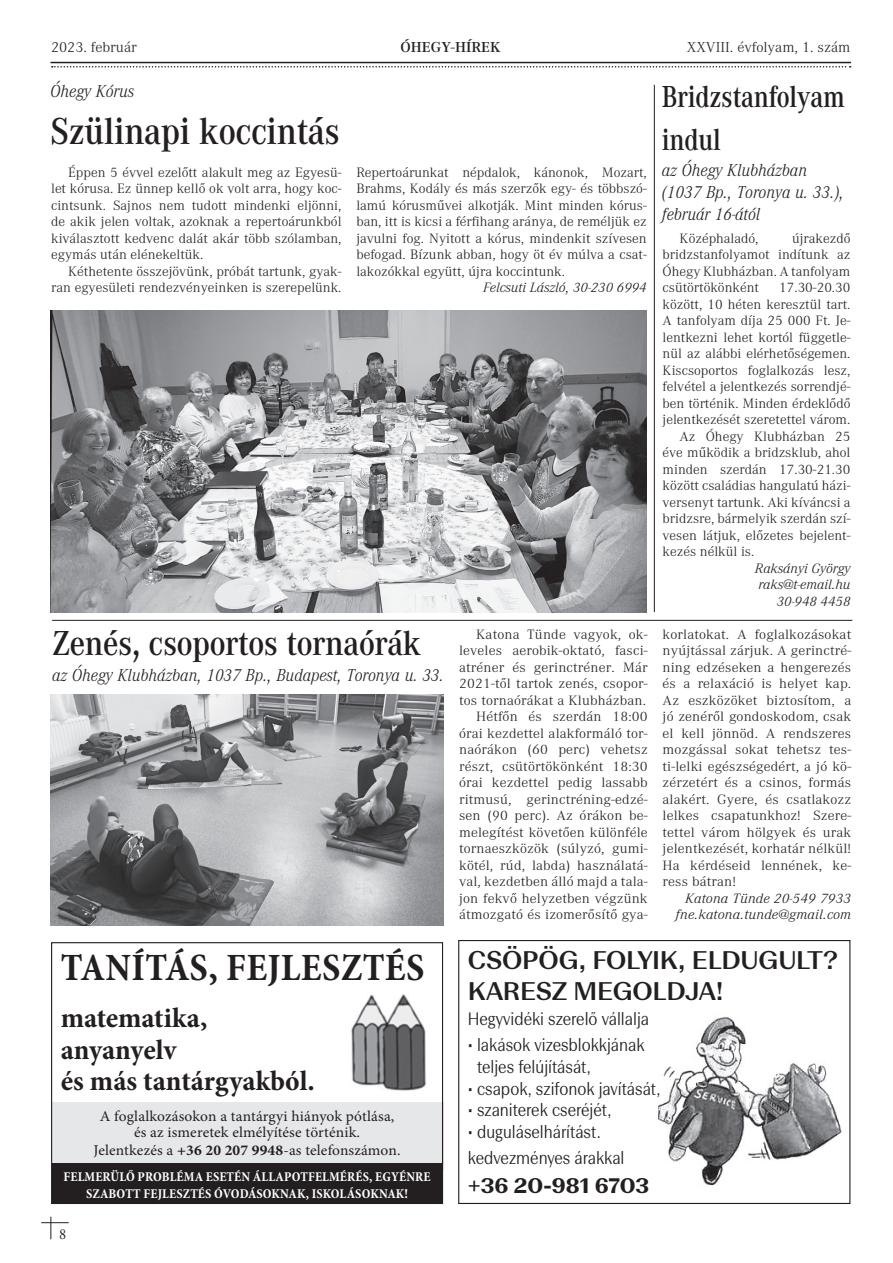
<style>
.page{position:relative;width:893px;height:1263px;background:#fff}
.page>*{position:absolute;margin:0;border:0;box-sizing:border-box;transform-origin:0 0}
.t1{font:700 39px "Corporate Gs";letter-spacing:-.01em;color:#231f20;scale:.9 1}
.t2{font:700 condensed 39px "Minion Pro";letter-spacing:.01em;color:#231f20}
.t3{font:700 36px "Corporate Gs";letter-spacing:-.01em;color:#231f20;scale:.9 1}
.t4{font:700 31.5px/43.2px "Corporate Gs";letter-spacing:-.01em;color:#231f20;scale:.84 1}
.t5{font:700 condensed 28.5px/31.2px "Minion Pro";letter-spacing:-.005em;color:#231f20;scale:1.05 1}
.t6{font:500 25.5px/30.6px "Beausite Fit";letter-spacing:-.01em;color:#231f20}
.t7{font:700 21px "Beausite Fit";color:#231f20}
.t8{font:300 18px/21.6px "Beausite Fit";color:#231f20;scale:.85 1}
.t9{font:italic 18px/21.6px "Corporate Light Gs";color:#231f20;scale:.95 1}
.t10{font:15px/16.5px "Minion Pro";letter-spacing:.005em;color:#231f20;text-align:center}
.t11{font:15px "Corporate Light Gs Plain";color:#231f20;scale:1.05 1}
.t12{font:700 15px "Corporate Light Gs";color:#231f20;scale:1.05 1}
.t13{font:15px "Adobe Garamond Pro";color:#231f20;scale:.95 1}
.t14{font:14.1px/16.5px "Corporate Light Gs Plain";color:#231f20;text-align:justify;scale:1.05 1}
.t15{font:14.1px/16.5px "Corporate Light Gs Plain";color:#231f20;text-align:right;scale:1.08 1}
.t16{font:italic 14.1px/16.5px "Corporate Light Gs";color:#231f20;text-align:right;scale:1.05 1}
.t17{font:italic 14.1px/16.5px "Corporate Light Gs";color:#231f20;text-align:right;scale:1.08 1}
.t18{font:700 condensed 13.5px/16.2px "Minion Pro";letter-spacing:.01em;color:#fff;text-align:center}
.s1{font-weight:700}
</style>
<div class="page">
<svg style="left:52px;top:66px;width:799px;height:2px"></svg>
<hr style="left:51px;top:62px;width:799px;height:1px;background:#231f20">
<svg style="left:42px;top:1217px;width:26px;height:22px"></svg>
<img style="left:659px;top:1017px;width:183px;height:169px">
<div style="left:458px;top:940px;width:392px;height:264px;border:1px solid #231f20"></div>
<img style="left:50px;top:310px;width:597px;height:302px">
<img style="left:50px;top:695px;width:393px;height:231px">
<hr style="left:52px;top:620px;width:800px;height:1px;background:#231f20">
<hr style="left:654px;top:85px;width:1px;height:527px;background:#231f20">
<div style="left:52px;top:1102px;width:391px;height:68px;background:#e6e7e9"></div>
<div style="left:52px;top:1163px;width:390px;height:41px;background:#231f20"></div>
<div style="left:51px;top:942px;width:392px;height:262px;border:1px solid #231f20"></div>
<img style="left:351px;top:994px;width:76px;height:97px">
<p class="t11" style="left:51px;top:39px;width:83px">2023. február</p>
<p class="t12" style="left:401px;top:39px;width:97px">ÓHEGY-HÍREK</p>
<p class="t11" style="left:687px;top:39px;width:157px">XXVIII. évfolyam, 1. szám</p>
<p class="t9" style="left:50px;top:81px;width:90px">Óhegy Kórus</p>
<h1 class="t1" style="left:50px;top:110px;width:323px">Szülinapi koccintás</h1>
<p class="t14" style="left:51px;top:164px;width:278px;text-indent:17px">Éppen 5 évvel ezelôtt alakult meg az Egyesü&shy;let kórusa. Ez ünnep kellô ok volt arra, hogy koc&shy;cintsunk. Sajnos nem tudott mindenki eljönni, de akik jelen voltak, azoknak a repertoárunkból kiválasztott kedvenc dalát akár több szólamban, egymás után elénekeltük.</p>
<p class="t14" style="left:51px;top:263px;width:278px;text-align:right">Kéthetente összejövünk, próbát tartunk, gyak&shy;ran egyesületi rendezvényeinken is szerepelünk.</p>
<p class="t14" style="left:356px;top:164px;width:278px">Repertoárunkat népdalok, kánonok, Mozart, Brahms, Kodály és más szerzôk egy- és többszó&shy;lamú kórusmûvei alkotják. Mint minden kórus&shy;ban, itt is kicsi a férfihang aránya, de reméljük ez javulni fog. Nyitott a kórus, mindenkit szívesen befogad. Bízunk abban, hogy öt év múlva a csat&shy;lakozókkal együtt, újra koccintunk.</p>
<p class="t16" style="left:483px;top:280px;width:157px">Felcsuti László, 30-230 6994</p>
<h3 class="t4" style="left:662px;top:76px;width:220px">Bridzstanfolyam indul</h3>
<p class="t9" style="left:662px;top:160px;width:193px">az Óhegy Klubházban (1037 Bp., Toronya u. 33.), február 16-ától</p>
<p class="t14" style="left:663px;top:230px;width:180px;text-indent:129px">újrakezdô bridzstanfolyamot indítunk az Óhegy Klubházban. A tanfolyam csütörtökönként</p>
<p class="t14" style="left:680px;top:230px;width:77px">Középhaladó,</p>
<p class="t14" style="left:779px;top:280px;width:69px">17.30-20.30</p>
<p class="t14" style="left:663px;top:296px;width:180px">között, 10 héten keresztül tart.</p>
<p class="t14" style="left:663px;top:313px;width:180px">A tanfolyam díja 25 000 Ft. Je-</p>
<p class="t14" style="left:663px;top:329px;width:180px">lentkezni lehet kortól függetle-</p>
<p class="t14" style="left:663px;top:346px;width:180px">nül az alábbi elérhetôségemen.</p>
<p class="t14" style="left:663px;top:362px;width:180px">Kiscsoportos foglalkozás lesz,</p>
<p class="t14" style="left:663px;top:379px;width:180px">felvétel a jelentkezés sorrendjé-</p>
<p class="t14" style="left:663px;top:395px;width:180px">ben történik. Minden érdeklôdô</p>
<p class="t14" style="left:663px;top:412px;width:180px">jelentkezését szeretettel várom.</p>
<p class="t14" style="left:680px;top:428px;width:164px">Az Óhegy Klubházban 25</p>
<p class="t14" style="left:663px;top:445px;width:180px">éve mûködik a bridzsklub, ahol</p>
<p class="t14" style="left:663px;top:461px;width:180px">minden szerdán 17.30-21.30</p>
<p class="t14" style="left:663px;top:478px;width:180px">között családias hangulatú házi-</p>
<p class="t14" style="left:663px;top:494px;width:180px">versenyt tartunk. Aki kíváncsi a</p>
<p class="t14" style="left:663px;top:511px;width:180px">bridzsre, bármelyik szerdán szí-</p>
<p class="t14" style="left:663px;top:527px;width:180px">vesen látjuk, elôzetes bejelent-</p>
<p class="t14" style="left:663px;top:544px;width:89px">kezés nélkül is.</p>
<p class="t16" style="left:755px;top:560px;width:93px">Raksányi György raks@t-email.hu<br>30-948 4458</p>
<h2 class="t3" style="left:52px;top:623px;width:412px">Zenés, csoportos tornaórák</h2>
<p class="t9" style="left:52px;top:664px;width:414px">az Óhegy Klubházban, 1037 Bp., Budapest, Toronya u. 33.</p>
<h1 class="t2" style="left:61px;top:941px;width:365px">TANÍTÁS, FEJLESZTÉS</h1>
<h3 class="t5" style="left:61px;top:1002px;width:244px">matematika, anyanyelv<br>és más tantárgyakból.</h3>
<p class="t10" style="left:100px;top:1107px;width:296px">A foglalkozásokon a tantárgyi hiányok pótlása, és az ismeretek elmélyítése történik.</p>
<p class="t10" style="left:94px;top:1142px;width:308px">Jelentkezés a <span class="s1">+36 20 207 9948</span>-as telefonszámon.</p>
<p class="t18" style="left:63px;top:1169px;width:369px">FELMERÜLŐ PROBLÉMA ESETÉN ÁLLAPOTFELMÉRÉS, EGYÉNRE<br>SZABOTT FEJLESZTÉS ÓVODÁSOKNAK, ISKOLÁSOKNAK!</p>
<p class="t13" style="left:59px;top:1225px;width:9px">8</p>
<p class="t15" style="left:459px;top:626px;width:176px">Katona Tünde vagyok, ok&shy;leveles aerobik-oktató, fasci&shy;atréner és gerinctréner. Már<br>2021-tôl tartok zenés, csopor&shy;tos tornaórákat a Klubházban.<br>Hétfôn és szerdán 18:00 órai kezdettel alakformáló tor&shy;naórákon (60 perc) vehetsz részt, csütörtökönként 18:30 órai kezdettel pedig lassabb ritmusú, gerinctréning-edzé&shy;sen (90 perc). Az órákon be&shy;melegítést követôen különféle tornaeszközök (súlyzó, gumi&shy;kötél, rúd, labda) használatá&shy;val, kezdetben álló majd a tala&shy;jon fekvô helyzetben végzünk átmozgató és izomerôsítô gya-</p>
<p class="t15" style="left:663px;top:626px;width:176px;text-align:justify">korlatokat. A foglalkozásokat nyújtással zárjuk. A gerinctré&shy;ning edzéseken a hengerezés és a relaxáció is helyet kap.<br>Az eszközöket biztosítom, a jó zenérôl gondoskodom, csak el kell jönnöd. A rendszeres mozgással sokat tehetsz tes&shy;ti-lelki egészségedért, a jó kö&shy;zérzetért és a csinos, formás alakért. Gyere, és csatlakozz lelkes csapatunkhoz! Szere&shy;tettel várom hölgyek és urak jelentkezését, korhatár nélkül!<br>Ha kérdéseid lennének, ke&shy;ress bátran!</p>
<p class="t17" style="left:676px;top:890px;width:164px">Katona Tünde 20-549 7933 fne.katona.tunde@gmail.com</p>
<h3 class="t6" style="left:468px;top:943px;width:372px">CSÖPÖG, FOLYIK, ELDUGULT?<br>KARESZ MEGOLDJA!</h3>
<p class="t8" style="left:468px;top:1007px;width:215px">Hegyvidéki szerelő vállalja</p>
<p class="t8" style="left:477px;top:1033px;width:199px;text-indent:-9px">• lakások vizesblokkjának teljes felújítását,</p>
<p class="t8" style="left:468px;top:1076px;width:228px">• csapok, szifonok javítását,</p>
<p class="t8" style="left:468px;top:1098px;width:170px">• szaniterek cseréjét,</p>
<p class="t8" style="left:468px;top:1117px;width:186px;line-height:25.8px">• duguláselhárítást. kedvezményes árakkal</p>
<h3 class="t7" style="left:468px;top:1171px;width:183px">+36 20-981 6703</h3>
</div>
